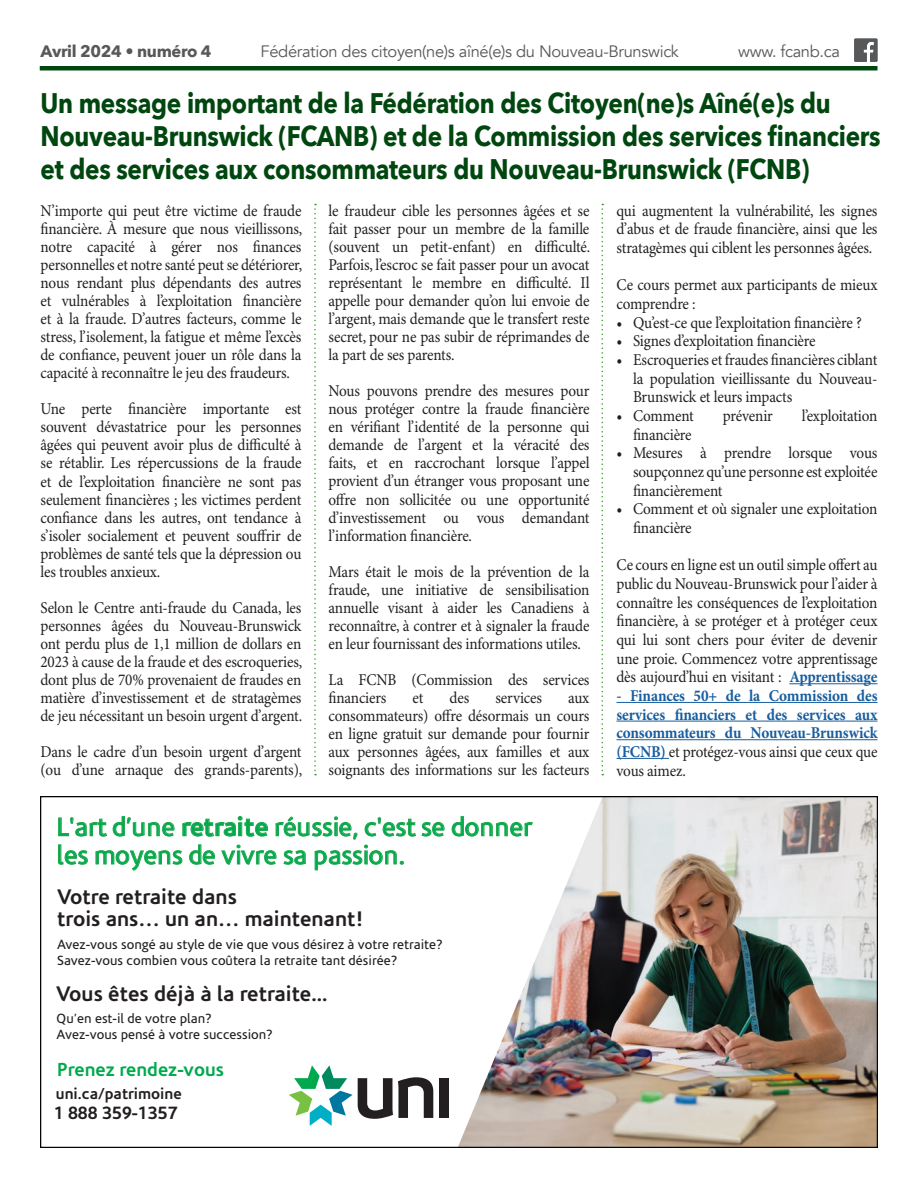
<style>
.page{position:relative;width:918px;height:1188px;background:#fff}
.page>*{position:absolute;margin:0;border:0;box-sizing:border-box;transform-origin:0 0}
.t1{font:700 28.2px/33px "Avenir Next";letter-spacing:-.01em;color:#00460f;scale:.86 1}
.t2{font:26.1px/28.2px "Corisande";color:#00a94e}
.t3{font:700 21.3px/22.4px "Corisande";color:#231f20}
.t4{font:700 19.05px "Corisande";color:#00a94e}
.t5{font:700 18px "Corisande";color:#231f20}
.t6{font:16.5px/18px "Minion Pro";letter-spacing:-.01em;color:#231f20;text-align:justify;scale:.92 1}
.t7{font:700 16.5px/18.6px "Minion Pro";letter-spacing:-.01em;color:#175d9e;text-align:justify;scale:.92 1}
.t8{font:16.5px "Avenir";letter-spacing:-.02em;color:#57585a}
.t9{font:700 16.5px "Avenir Next";letter-spacing:-.02em;color:#57585a}
.t10{font:700 15.6px "Corisande";color:#231f20}
.t11{font:13.5px/16.5px "Corisande";color:#231f20}
.s1{font-weight:700;color:#175d9e}
.s2{font-weight:400;color:#231f20}
.s3{font-weight:700}
</style>
<div class="page">
<img style="left:603px;top:799px;width:272px;height:346px">
<svg style="left:240px;top:799px;width:363px;height:346px"></svg>
<svg style="left:422px;top:822px;width:22px;height:14px"></svg>
<svg style="left:452px;top:816px;width:81px;height:20px"></svg>
<svg style="left:58px;top:816px;width:358px;height:55px"></svg>
<img style="left:58px;top:863px;width:328px;height:144px">
<div style="left:439px;top:1078px;width:10px;height:40px;background:#231f20"></div>
<svg style="left:289px;top:1065px;width:144px;height:61px"></svg>
<div style="left:40px;top:796px;width:838px;height:352px;border:2px solid #040503"></div>
<hr style="left:40px;top:66px;width:838px;height:4px;background:#00460f">
<svg style="left:854px;top:39px;width:23px;height:23px"></svg>
<hr style="left:789px;top:683px;width:89px;height:1px;background:#175d9e">
<hr style="left:616px;top:702px;width:262px;height:1px;background:#175d9e">
<hr style="left:616px;top:721px;width:262px;height:1px;background:#175d9e">
<hr style="left:616px;top:739px;width:262px;height:1px;background:#175d9e">
<hr style="left:616px;top:758px;width:53px;height:1px;background:#175d9e">
<svg style="left:314px;top:204px;width:2px;height:571px"></svg>
<svg style="left:602px;top:204px;width:1px;height:571px"></svg>
<p class="t9" style="left:40px;top:36px;width:173px">Avril 2024 • numéro 4</p>
<p class="t8" style="left:261px;top:41px;width:420px">Fédération des citoyen(ne)s aîné(e)s du Nouveau-Brunswick</p>
<p class="t8" style="left:738px;top:41px;width:103px">www. fcanb.ca</p>
<h1 class="t1" style="left:40px;top:86px;width:979px">Un message important de la Fédération des Citoyen(ne)s Aîné(e)s du<br>Nouveau-Brunswick (FCANB) et de la Commission des services financiers et des services aux consommateurs du Nouveau-Brunswick (FCNB)</h1>
<p class="t6" style="left:40px;top:202px;width:286px">N’importe qui peut être victime de fraude financière. À mesure que nous vieillissons, notre capacité à gérer nos finances personnelles et notre santé peut se détériorer, nous rendant plus dépendants des autres et vulnérables à l’exploitation financière et à la fraude. D’autres facteurs, comme le stress, l’isolement, la fatigue et même l’excès de confiance, peuvent jouer un rôle dans la capacité à reconnaître le jeu des fraudeurs.</p>
<p class="t6" style="left:40px;top:401px;width:285px">Une perte financière importante est souvent dévastatrice pour les personnes âgées qui peuvent avoir plus de difficulté à se rétablir. Les répercussions de la fraude et de l’exploitation financière ne sont pas seulement financières ; les victimes perdent confiance dans les autres, ont tendance à s’isoler socialement et peuvent souffrir de problèmes de santé tels que la dépression ou les troubles anxieux.</p>
<p class="t6" style="left:40px;top:599px;width:286px">Selon le Centre anti-fraude du Canada, les personnes âgées du Nouveau-Brunswick ont perdu plus de 1,1 million de dollars en 2023 à cause de la fraude et des escroqueries, dont plus de 70% provenaient de fraudes en matière d’investissement et de stratagèmes de jeu nécessitant un besoin urgent d’argent.</p>
<p class="t6" style="left:40px;top:744px;width:286px">Dans le cadre d’un besoin urgent d’argent (ou d’une arnaque des grands-parents),</p>
<p class="t6" style="left:328px;top:202px;width:286px">le fraudeur cible les personnes âgées et se fait passer pour un membre de la famille (souvent un petit-enfant) en difficulté.<br>Parfois, l’escroc se fait passer pour un avocat représentant le membre en difficulté. Il appelle pour demander qu’on lui envoie de l’argent, mais demande que le transfert reste secret, pour ne pas subir de réprimandes de la part de ses parents.</p>
<p class="t6" style="left:328px;top:383px;width:285px">Nous pouvons prendre des mesures pour nous protéger contre la fraude financière en vérifiant l’identité de la personne qui demande de l’argent et la véracité des faits, et en raccrochant lorsque l’appel provient d’un étranger vous proposant une offre non sollicitée ou une opportunité d’investissement ou vous demandant l’information financière.</p>
<p class="t6" style="left:328px;top:563px;width:285px">Mars était le mois de la prévention de la fraude, une initiative de sensibilisation annuelle visant à aider les Canadiens à reconnaître, à contrer et à signaler la fraude en leur fournissant des informations utiles.</p>
<p class="t6" style="left:328px;top:671px;width:285px">La FCNB (Commission des services financiers</p>
<p class="t6" style="left:616px;top:202px;width:285px;line-height:18.6px">qui augmentent la vulnérabilité, les signes d’abus et de fraude financière, ainsi que les stratagèmes qui ciblent les personnes âgées.</p>
<p class="t6" style="left:616px;top:277px;width:285px;line-height:18.6px">Ce cours permet aux participants de mieux comprendre :</p>
<p class="t6" style="left:616px;top:314px;width:268px">• Qu’est-ce que l’exploitation financière ?</p>
<p class="t6" style="left:616px;top:333px;width:218px">• Signes d’exploitation financière</p>
<p class="t6" style="left:633px;top:351px;width:267px;line-height:18.6px;text-indent:-17px">• Escroqueries et fraudes financières ciblant la population vieillissante du Nouveau-Brunswick et leurs impacts</p>
<p class="t6" style="left:616px;top:407px;width:86px">• Comment</p>
<p class="t6" style="left:723px;top:407px;width:56px">prévenir</p>
<p class="t6" style="left:802px;top:407px;width:84px">l’exploitation</p>
<p class="t6" style="left:633px;top:426px;width:65px">financière</p>
<p class="t6" style="left:633px;top:444px;width:267px;line-height:18.6px;text-indent:-17px">• Mesures à prendre lorsque vous soupçonnez qu’une personne est exploitée financièrement</p>
<p class="t6" style="left:633px;top:500px;width:267px;line-height:18.6px;text-indent:-17px">• Comment et où signaler une exploitation financière</p>
<p class="t6" style="left:616px;top:556px;width:285px;line-height:18.6px">Ce cours en ligne est un outil simple offert au public du Nouveau-Brunswick pour l’aider à connaître les conséquences de l’exploitation financière, à se protéger et à protéger ceux qui lui sont chers pour éviter de devenir une proie. Commencez votre apprentissage dès aujourd’hui en visitant : <span class="s1">Apprentissage</span></p>
<p class="t7" style="left:616px;top:687px;width:285px">- Finances 50+ de la Commission des services financiers et des services aux consommateurs du Nouveau-Brunswick (FCNB) <span class="s2">et protégez-vous ainsi que ceux que vous aimez.</span></p>
<p class="t6" style="left:413px;top:690px;width:13px">et</p>
<p class="t6" style="left:450px;top:690px;width:23px">des</p>
<p class="t6" style="left:495px;top:690px;width:52px">services</p>
<p class="t6" style="left:328px;top:690px;width:285px;text-indent:240px">aux consommateurs) offre désormais un cours en ligne gratuit sur demande pour fournir aux personnes âgées, aux familles et aux soignants des informations sur les facteurs</p>
<h2 class="t2" style="left:57px;top:813px;width:477px">L'art d’une <span class="s3">retraite</span> réussie, c'est se donner les moyens de vivre sa passion.</h2>
<p class="t3" style="left:57px;top:886px;width:308px">Votre retraite dans<br>trois ans… un an… maintenant!</p>
<p class="t11" style="left:57px;top:936px;width:387px">Avez-vous songé au style de vie que vous désirez à votre retraite?<br>Savez-vous combien vous coûtera la retraite tant désirée?</p>
<p class="t3" style="left:56px;top:983px;width:273px">Vous êtes déjà à la retraite...</p>
<p class="t11" style="left:57px;top:1011px;width:218px;line-height:15.9px">Qu’en est-il de votre plan?<br>Avez-vous pensé à votre succession?</p>
<p class="t4" style="left:57px;top:1058px;width:169px">Prenez rendez-vous</p>
<p class="t10" style="left:56px;top:1084px;width:127px">uni.ca/patrimoine</p>
<p class="t5" style="left:54px;top:1103px;width:125px">1 888 359-1357</p>
</div>
